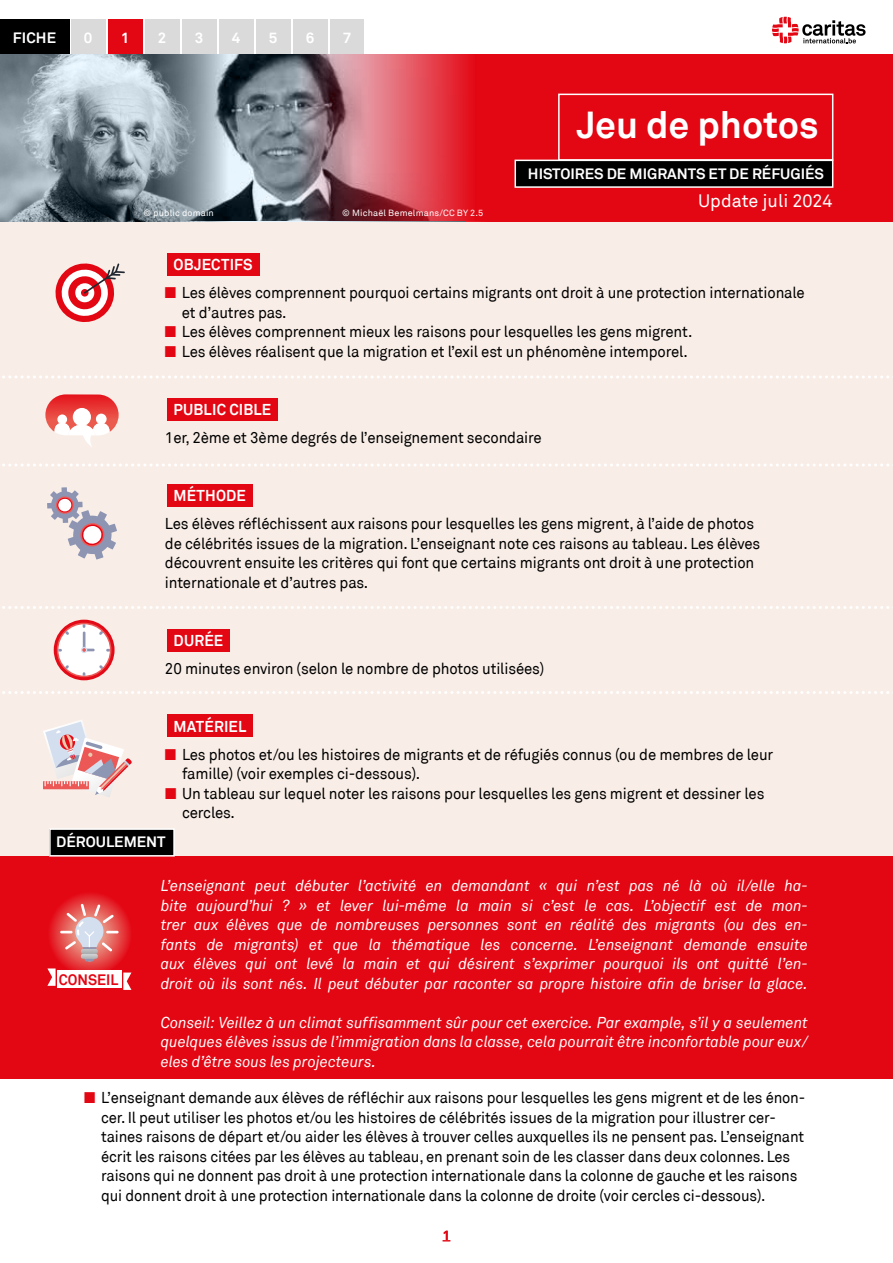
<style>
.page{position:relative;width:893px;height:1263px;background:#fff}
.page>*{position:absolute;margin:0;border:0;box-sizing:border-box;transform-origin:0 0}
.t1{font:700 37.5px "Akkurat";color:#fff}
.t2{font:18px "Akkurat";color:#fff}
.t3{font:15.75px/19.5px "Akkurat Std";letter-spacing:-.01em;color:#000;scale:.95 1}
.t4{font:italic 15.75px/19.5px "Akkurat";color:#fff;text-align:justify;scale:.95 1}
.t5{font:15.75px/19.5px "Akkurat Std";letter-spacing:-.01em;color:#000;scale:.94 1}
.t6{font:700 15.75px "Akkurat Std";letter-spacing:.01em;color:#fff;scale:.95 1}
.t7{font:700 15.15px "Akkurat";color:#e30613;scale:.95 1}
.t8{font:700 15px "Akkurat";color:#fff}
.t9{font:700 15px "Akkurat Std";letter-spacing:.01em;color:#fff}
.t10{font:700 13.5px "Akkurat Std";color:#e30613}
.t11{font:9px "Akkurat Std";letter-spacing:.02em;color:#fff}
.s1{color:#e30613}
</style>
<div class="page">
<svg style="left:772px;top:17px;width:93px;height:26px"></svg>
<div style="left:71px;top:20px;width:34px;height:34px;background:#dadada"></div>
<div style="left:108px;top:20px;width:34px;height:34px;background:#e30613"></div>
<div style="left:145px;top:20px;width:34px;height:34px;background:#dadada"></div>
<div style="left:182px;top:20px;width:34px;height:34px;background:#dadada"></div>
<div style="left:219px;top:20px;width:34px;height:34px;background:#dadada"></div>
<div style="left:256px;top:20px;width:34px;height:34px;background:#dadada"></div>
<div style="left:293px;top:20px;width:34px;height:34px;background:#dadada"></div>
<div style="left:330px;top:20px;width:34px;height:34px;background:#dadada"></div>
<div style="left:0;top:20px;width:69px;height:34px;background:#000"></div>
<div style="left:0;top:221px;width:893px;height:666px;background:#f9eee7"></div>
<svg style="left:2px;top:375px;width:887px;height:3px"></svg>
<svg style="left:2px;top:464px;width:887px;height:2px"></svg>
<svg style="left:2px;top:606px;width:891px;height:3px"></svg>
<svg style="left:2px;top:691px;width:891px;height:3px"></svg>
<div style="left:0;top:856px;width:893px;height:223px;background:#e30613"></div>
<svg style="left:56px;top:263px;width:69px;height:59px"></svg>
<svg style="left:47px;top:487px;width:70px;height:72px"></svg>
<svg style="left:54px;top:620px;width:60px;height:60px"></svg>
<div style="left:57px;top:623px;width:54px;height:54px;background:#eb5855;border-radius:50%"></div>
<div style="left:58px;top:624px;width:52px;height:52px;background:#fff;border-radius:50%"></div>
<svg style="left:99px;top:665px;width:5px;height:5px"></svg>
<svg style="left:64px;top:630px;width:5px;height:5px"></svg>
<svg style="left:64px;top:665px;width:5px;height:5px"></svg>
<svg style="left:81px;top:624px;width:29px;height:29px"></svg>
<svg style="left:43px;top:720px;width:89px;height:77px"></svg>
<div style="left:50px;top:829px;width:124px;height:27px;background:#000"></div>
<div style="left:49px;top:828px;width:126px;height:28px;border:2px solid #fff"></div>
<svg style="left:47px;top:893px;width:85px;height:97px"></svg>
<div style="left:167px;top:254px;width:92px;height:22px;background:#e30613"></div>
<div style="left:167px;top:398px;width:111px;height:23px;background:#e30613"></div>
<div style="left:167px;top:484px;width:85px;height:23px;background:#e30613"></div>
<div style="left:167px;top:629px;width:63px;height:22px;background:#e30613"></div>
<div style="left:167px;top:715px;width:86px;height:22px;background:#e30613"></div>
<svg style="left:45px;top:394px;width:74px;height:53px"></svg>
<div style="left:96px;top:414px;width:11px;height:10px;background:#fff;border-radius:50%"></div>
<div style="left:57px;top:414px;width:10px;height:10px;background:#fff;border-radius:50%"></div>
<div style="left:73px;top:408px;width:18px;height:18px;background:#fff;border-radius:50%"></div>
<div style="left:97px;top:54px;width:796px;height:167px;background:#e30613"></div>
<svg style="left:0;top:54px;width:229px;height:167px;background:#8b9aa3"></svg>
<div style="left:558px;top:94px;width:275px;height:67px;border:2px solid #fff"></div>
<svg style="left:229px;top:54px;width:301px;height:167px"></svg>
<div style="left:515px;top:160px;width:318px;height:27px;background:#000"></div>
<div style="left:514px;top:160px;width:319px;height:28px;border:2px solid #fff"></div>
<p class="t9" style="left:13px;top:28px;width:45px">FICHE</p>
<p class="t9" style="left:84px;top:28px;width:10px">0</p>
<p class="t9" style="left:121px;top:28px;width:10px">1</p>
<p class="t9" style="left:158px;top:28px;width:10px">2</p>
<p class="t9" style="left:195px;top:28px;width:10px">3</p>
<p class="t9" style="left:232px;top:28px;width:10px">4</p>
<p class="t9" style="left:269px;top:28px;width:10px">5</p>
<p class="t9" style="left:306px;top:28px;width:10px">6</p>
<p class="t9" style="left:343px;top:28px;width:10px">7</p>
<p class="t11" style="left:144px;top:208px;width:72px">© public domain</p>
<p class="t11" style="left:342px;top:208px;width:143px">© Michaël Bemelmans/CC BY 2.5</p>
<h1 class="t1" style="left:577px;top:101px;width:243px">Jeu de photos</h1>
<p class="t8" style="left:528px;top:164px;width:297px">HISTOIRES DE MIGRANTS ET DE RÉFUGIÉS</p>
<p class="t2" style="left:698px;top:190px;width:136px">Update juli 2024</p>
<p class="t6" style="left:174px;top:255px;width:85px">OBJECTIFS</p>
<p class="t3" style="left:182px;top:283px;width:657px;text-indent:-17px"><span class="s1">■</span> Les élèves comprennent pourquoi certains migrants ont droit à une protection internationale et d’autres pas.</p>
<p class="t3" style="left:165px;top:322px;width:557px"><span class="s1">■</span> Les élèves comprennent mieux les raisons pour lesquelles les gens migrent.</p>
<p class="t3" style="left:165px;top:342px;width:552px"><span class="s1">■</span> Les élèves réalisent que la migration et l’exil est un phénomène intemporel.</p>
<p class="t6" style="left:174px;top:400px;width:104px">PUBLIC CIBLE</p>
<p class="t3" style="left:165px;top:428px;width:398px">1er, 2ème et 3ème degrés de l’enseignement secondaire</p>
<p class="t6" style="left:174px;top:486px;width:78px">MÉTHODE</p>
<p class="t3" style="left:165px;top:514px;width:628px">Les élèves réfléchissent aux raisons pour lesquelles les gens migrent, à l’aide de photos de célébrités issues de la migration. L’enseignant note ces raisons au tableau. Les élèves découvrent ensuite les critères qui font que certains migrants ont droit à une protection internationale et d’autres pas.</p>
<p class="t6" style="left:174px;top:630px;width:54px">DURÉE</p>
<p class="t3" style="left:165px;top:658px;width:401px">20 minutes environ (selon le nombre de photos utilisées)</p>
<p class="t6" style="left:174px;top:716px;width:78px">MATÉRIEL</p>
<p class="t3" style="left:182px;top:744px;width:624px;text-indent:-17px"><span class="s1">■</span> Les photos et/ou les histoires de migrants et de réfugiés connus (ou de membres de leur famille) (voir exemples ci-dessous).</p>
<p class="t3" style="left:182px;top:783px;width:615px;text-indent:-17px"><span class="s1">■</span> Un tableau sur lequel noter les raisons pour lesquelles les gens migrent et dessiner les cercles.</p>
<p class="t8" style="left:56px;top:832px;width:111px">DÉROULEMENT</p>
<p class="t4" style="left:161px;top:876px;width:683px">L’enseignant peut débuter l’activité en demandant « qui n’est pas né là où il/elle ha&shy;bite aujourd’hui ? » et lever lui-même la main si c’est le cas. L’objectif est de mon&shy;trer aux élèves que de nombreuses personnes sont en réalité des migrants (ou des en&shy;fants de migrants) et que la thématique les concerne. L’enseignant demande ensuite aux élèves qui ont levé la main et qui désirent s’exprimer pourquoi ils ont quitté l’en&shy;droit où ils sont nés. Il peut débuter par raconter sa propre histoire afin de briser la glace.</p>
<p class="t4" style="left:161px;top:1013px;width:683px">Conseil: Veillez à un climat suffisamment sûr pour cet exercice. Par example, s’il y a seulement quelques élèves issus de l’immigration dans la classe, cela pourrait être inconfortable pour eux/ eles d’être sous les projecteurs.</p>
<p class="t5" style="left:101px;top:1088px;width:750px;text-indent:-17px"><span class="s1">■</span> L’enseignant demande aux élèves de réfléchir aux raisons pour lesquelles les gens migrent et de les énon&shy;cer. Il peut utiliser les photos et/ou les histoires de célébrités issues de la migration pour illustrer cer&shy;taines raisons de départ et/ou aider les élèves à trouver celles auxquelles ils ne pensent pas. L’enseignant écrit les raisons citées par les élèves au tableau, en prenant soin de les classer dans deux colonnes. Les raisons qui ne donnent pas droit à une protection internationale dans la colonne de gauche et les raisons qui donnent droit à une protection internationale dans la colonne de droite (voir cercles ci-dessous).</p>
<p class="t7" style="left:59px;top:970px;width:64px">CONSEIL</p>
<p class="t10" style="left:443px;top:1226px;width:9px">1</p>
</div>
